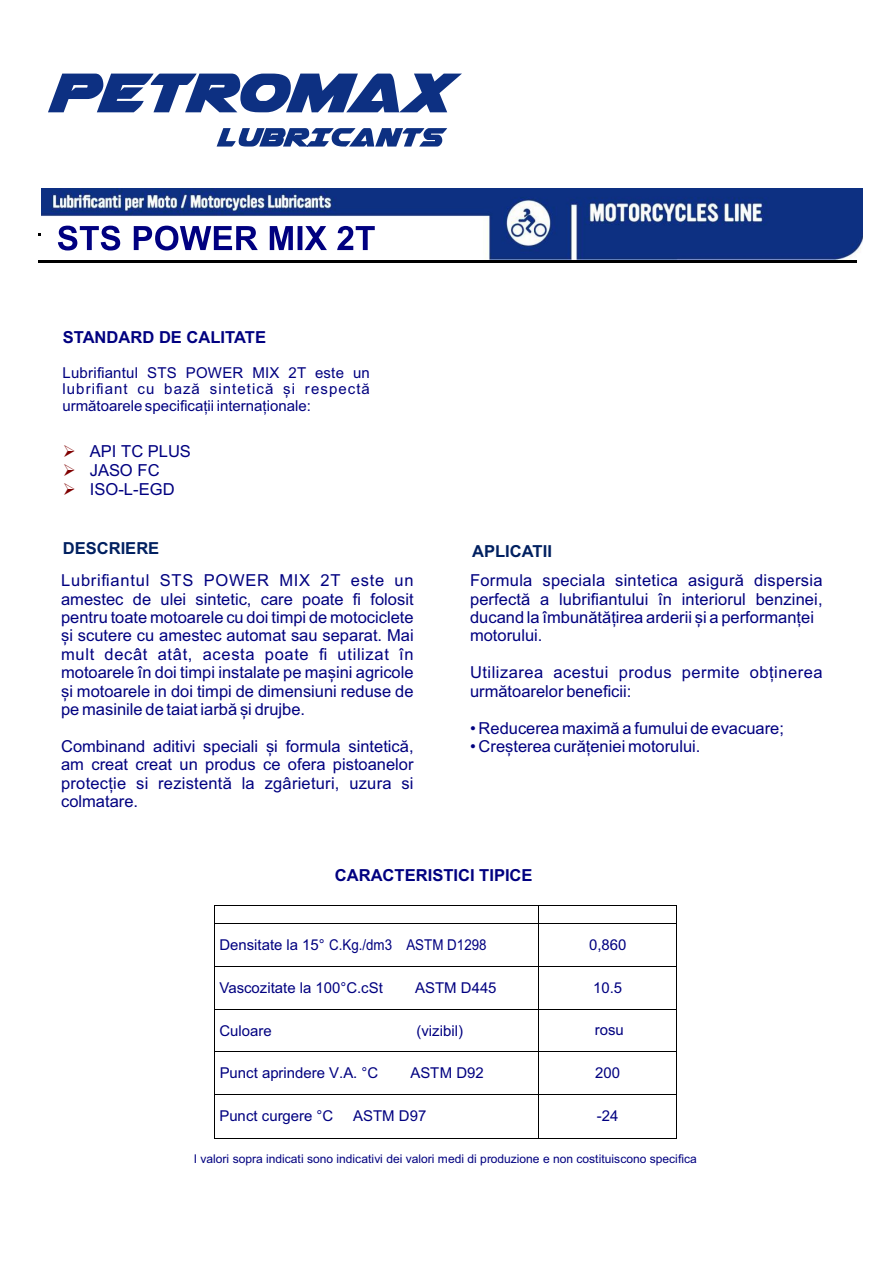
<style>
.page{position:relative;width:893px;height:1263px;background:#fff}
.page>*{position:absolute;margin:0;border:0;box-sizing:border-box;transform-origin:0 0}
.t1{font:16.5px/18.5px "Arial";color:#000080;text-align:justify}
.t2{font:16.5px/18.5px "Arial";letter-spacing:.03em;color:#000080}
.t3{font:700 16.5px "Arial";color:#000080}
.t4{font:700 16.5px "Arial";color:#002060}
.t5{font:15px/16.8px "Arial";color:#000080;text-align:justify}
.t6{font:12px "Arial";color:#000080}
.s1{color:#800000}
</style>
<div class="page">
<hr style="left:39px;top:234px;width:818px;height:2px;background:#000">
<hr style="left:39px;top:260px;width:818px;height:2px;background:#000">
<img style="left:41px;top:188px;width:822px;height:72px">
<svg style="left:58px;top:226px;width:317px;height:24px"></svg>
<svg style="left:48px;top:74px;width:414px;height:38px"></svg>
<svg style="left:217px;top:128px;width:230px;height:19px"></svg>
<hr style="left:215px;top:905px;width:323px;height:1px;background:#000">
<hr style="left:539px;top:905px;width:137px;height:1px;background:#000">
<svg style="left:214px;top:905px;width:1px;height:18px"></svg>
<hr style="left:215px;top:923px;width:323px;height:1px;background:#000">
<svg style="left:538px;top:905px;width:1px;height:18px"></svg>
<hr style="left:539px;top:923px;width:137px;height:1px;background:#000">
<svg style="left:676px;top:905px;width:1px;height:18px"></svg>
<hr style="left:214px;top:923px;width:1px;height:43px;background:#000">
<hr style="left:538px;top:923px;width:1px;height:43px;background:#000">
<hr style="left:676px;top:923px;width:1px;height:43px;background:#000">
<hr style="left:215px;top:966px;width:323px;height:1px;background:#000">
<hr style="left:539px;top:966px;width:137px;height:1px;background:#000">
<hr style="left:214px;top:967px;width:1px;height:42px;background:#000">
<hr style="left:538px;top:967px;width:1px;height:42px;background:#000">
<hr style="left:676px;top:967px;width:1px;height:42px;background:#000">
<hr style="left:215px;top:1009px;width:323px;height:1px;background:#000">
<hr style="left:539px;top:1009px;width:137px;height:1px;background:#000">
<hr style="left:214px;top:1010px;width:1px;height:41px;background:#000">
<hr style="left:538px;top:1010px;width:1px;height:41px;background:#000">
<hr style="left:676px;top:1010px;width:1px;height:41px;background:#000">
<hr style="left:215px;top:1051px;width:323px;height:1px;background:#000">
<hr style="left:539px;top:1051px;width:137px;height:1px;background:#000">
<hr style="left:214px;top:1052px;width:1px;height:42px;background:#000">
<hr style="left:538px;top:1052px;width:1px;height:42px;background:#000">
<hr style="left:676px;top:1052px;width:1px;height:42px;background:#000">
<hr style="left:215px;top:1094px;width:323px;height:1px;background:#000">
<hr style="left:539px;top:1094px;width:137px;height:1px;background:#000">
<hr style="left:214px;top:1095px;width:1px;height:42px;background:#000">
<hr style="left:215px;top:1137px;width:323px;height:1px;background:#000">
<hr style="left:538px;top:1095px;width:1px;height:42px;background:#000">
<hr style="left:539px;top:1137px;width:137px;height:1px;background:#000">
<hr style="left:676px;top:1095px;width:1px;height:42px;background:#000">
<p class="t3" style="left:63px;top:330px;width:205px">STANDARD DE CALITATE</p>
<p class="t5" style="left:62px;top:365px;width:309px">Lubrifiantul STS POWER MIX 2T este un lubrifiant cu bază sintetică și respectă următoarele specificații internaționale:</p>
<p class="t1" style="left:63px;top:444px;width:130px"><span class="s1">➢</span> API TC PLUS</p>
<p class="t1" style="left:63px;top:463px;width:98px"><span class="s1">➢</span> JASO FC</p>
<p class="t1" style="left:63px;top:482px;width:113px"><span class="s1">➢</span> ISO-L-EGD</p>
<p class="t4" style="left:63px;top:542px;width:98px">DESCRIERE</p>
<p class="t4" style="left:472px;top:545px;width:81px">APLICATII</p>
<p class="t1" style="left:61px;top:573px;width:354px">Lubrifiantul STS POWER MIX 2T este un amestec de ulei sintetic, care poate fi folosit pentru toate motoarele cu doi timpi de motociclete și scutere cu amestec automat sau separat. Mai mult decât atât, acesta poate fi utilizat în motoarele în doi timpi instalate pe mașini agricole și motoarele in doi timpi de dimensiuni reduse de pe masinile de taiat iarbă și drujbe.</p>
<p class="t1" style="left:61px;top:738px;width:354px">Combinand aditivi speciali și formula sintetică, am creat creat un produs ce ofera pistoanelor protecție si rezistentă la zgârieturi, uzura si colmatare.</p>
<p class="t1" style="left:470px;top:573px;width:354px;text-align:left">Formula speciala sintetica asigură dispersia perfectă a lubrifiantului în interiorul benzinei, ducand la îmbunătățirea arderii și a performanței motorului.</p>
<p class="t2" style="left:470px;top:665px;width:354px">Utilizarea acestui produs permite obținerea următoarelor beneficii:</p>
<p class="t1" style="left:470px;top:720px;width:315px">• Reducerea maximă a fumului de evacuare;</p>
<p class="t1" style="left:470px;top:738px;width:232px">• Creșterea curățeniei motorului.</p>
<p class="t3" style="left:335px;top:869px;width:199px">CARACTERISTICI TIPICE</p>
<p class="t5" style="left:219px;top:938px;width:269px">Densitate la 15° C.Kg./dm3 ASTM D1298</p>
<p class="t5" style="left:589px;top:938px;width:39px">0,860</p>
<p class="t5" style="left:220px;top:981px;width:165px">Vascozitate la 100°C.cSt</p>
<p class="t5" style="left:415px;top:981px;width:83px">ASTM D445</p>
<p class="t5" style="left:593px;top:981px;width:31px">10.5</p>
<p class="t5" style="left:219px;top:1023px;width:54px">Culoare</p>
<p class="t5" style="left:417px;top:1023px;width:48px">(vizibil)</p>
<p class="t5" style="left:595px;top:1023px;width:31px">rosu</p>
<p class="t5" style="left:220px;top:1066px;width:160px">Punct aprindere V.A. °C</p>
<p class="t5" style="left:410px;top:1066px;width:75px">ASTM D92</p>
<p class="t5" style="left:595px;top:1066px;width:26px">200</p>
<p class="t5" style="left:219px;top:1109px;width:115px">Punct curgere °C</p>
<p class="t5" style="left:353px;top:1109px;width:75px">ASTM D97</p>
<p class="t5" style="left:597px;top:1109px;width:23px">-24</p>
<p class="t6" style="left:194px;top:1155px;width:505px">I valori sopra indicati sono indicativi dei valori medi di produzione e non costituiscono specifica</p>
</div>
